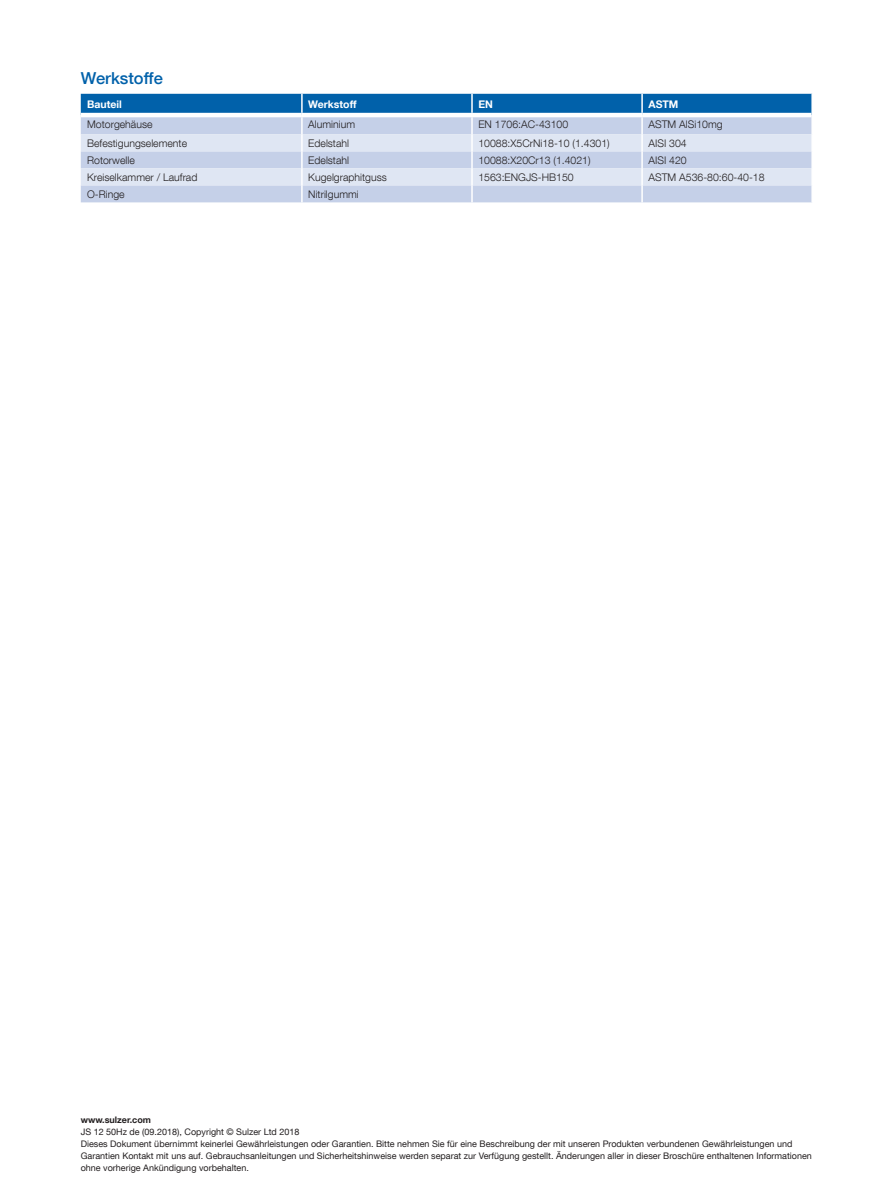
<style>
.page{position:relative;width:893px;height:1191px;background:#fff}
.page>*{position:absolute;margin:0;border:0;box-sizing:border-box;transform-origin:0 0}
.Subtitle{font:500 16.5px "Helvetica Neue LT Com";color:#0161aa}
.Table_text{font:300 10.5px "Helvetica Neue LT Com";color:#231f20}
.Table_column_title{font:700 10.5px "Helvetica Neue LT Com";color:#fff}
.Disclaimer__black{font:9px/12px "Helvetica Neue LT Com";color:#231f20}
.Disclaimer__black-2{font:700 9px "Helvetica Neue LT Com";color:#231f20}
</style>
<div class="page">
<svg style="left:81px;top:94px;width:731px;height:108px;background:#aec6e1"></svg>
<p class="Subtitle" style="left:81px;top:68px;width:84px">Werkstoffe</p>
<p class="Table_column_title" style="left:87px;top:98px;width:36px">Bauteil</p>
<p class="Table_column_title" style="left:308px;top:98px;width:50px">Werkstoff</p>
<p class="Table_column_title" style="left:478px;top:98px;width:16px">EN</p>
<p class="Table_column_title" style="left:648px;top:98px;width:31px">ASTM</p>
<p class="Table_text" style="left:87px;top:118px;width:67px">Motorgehäuse</p>
<p class="Table_text" style="left:308px;top:118px;width:48px">Aluminium</p>
<p class="Table_text" style="left:478px;top:118px;width:91px">EN 1706:AC-43100</p>
<p class="Table_text" style="left:648px;top:118px;width:76px">ASTM AlSi10mg</p>
<p class="Table_text" style="left:87px;top:136px;width:101px">Befestigungselemente</p>
<p class="Table_text" style="left:308px;top:136px;width:42px">Edelstahl</p>
<p class="Table_text" style="left:478px;top:136px;width:133px">10088:X5CrNi18-10 (1.4301)</p>
<p class="Table_text" style="left:648px;top:136px;width:40px">AISI 304</p>
<p class="Table_text" style="left:87px;top:153px;width:49px">Rotorwelle</p>
<p class="Table_text" style="left:308px;top:153px;width:42px">Edelstahl</p>
<p class="Table_text" style="left:478px;top:153px;width:114px">10088:X20Cr13 (1.4021)</p>
<p class="Table_text" style="left:648px;top:153px;width:40px">AISI 420</p>
<p class="Table_text" style="left:87px;top:170px;width:112px">Kreiselkammer / Laufrad</p>
<p class="Table_text" style="left:308px;top:170px;width:80px">Kugelgraphitguss</p>
<p class="Table_text" style="left:478px;top:170px;width:97px">1563:ENGJS-HB150</p>
<p class="Table_text" style="left:648px;top:170px;width:118px">ASTM A536-80:60-40-18</p>
<p class="Table_text" style="left:87px;top:187px;width:39px">O-Ringe</p>
<p class="Table_text" style="left:308px;top:187px;width:52px">Nitrilgummi</p>
<p class="Disclaimer__black-2" style="left:81px;top:1114px;width:72px">www.sulzer.com</p>
<p class="Disclaimer__black" style="left:81px;top:1125px;width:220px">JS 12 50Hz de (09.2018), Copyright © Sulzer Ltd 2018</p>
<p class="Disclaimer__black" style="left:81px;top:1137px;width:733px">Dieses Dokument übernimmt keinerlei Gewährleistungen oder Garantien. Bitte nehmen Sie für eine Beschreibung der mit unseren Produkten verbundenen Gewährleistungen und<br>Garantien Kontakt mit uns auf. Gebrauchsanleitungen und Sicherheitshinweise werden separat zur Verfügung gestellt. Änderungen aller in dieser Broschüre enthaltenen Informationen ohne vorherige Ankündigung vorbehalten.</p>
</div>
